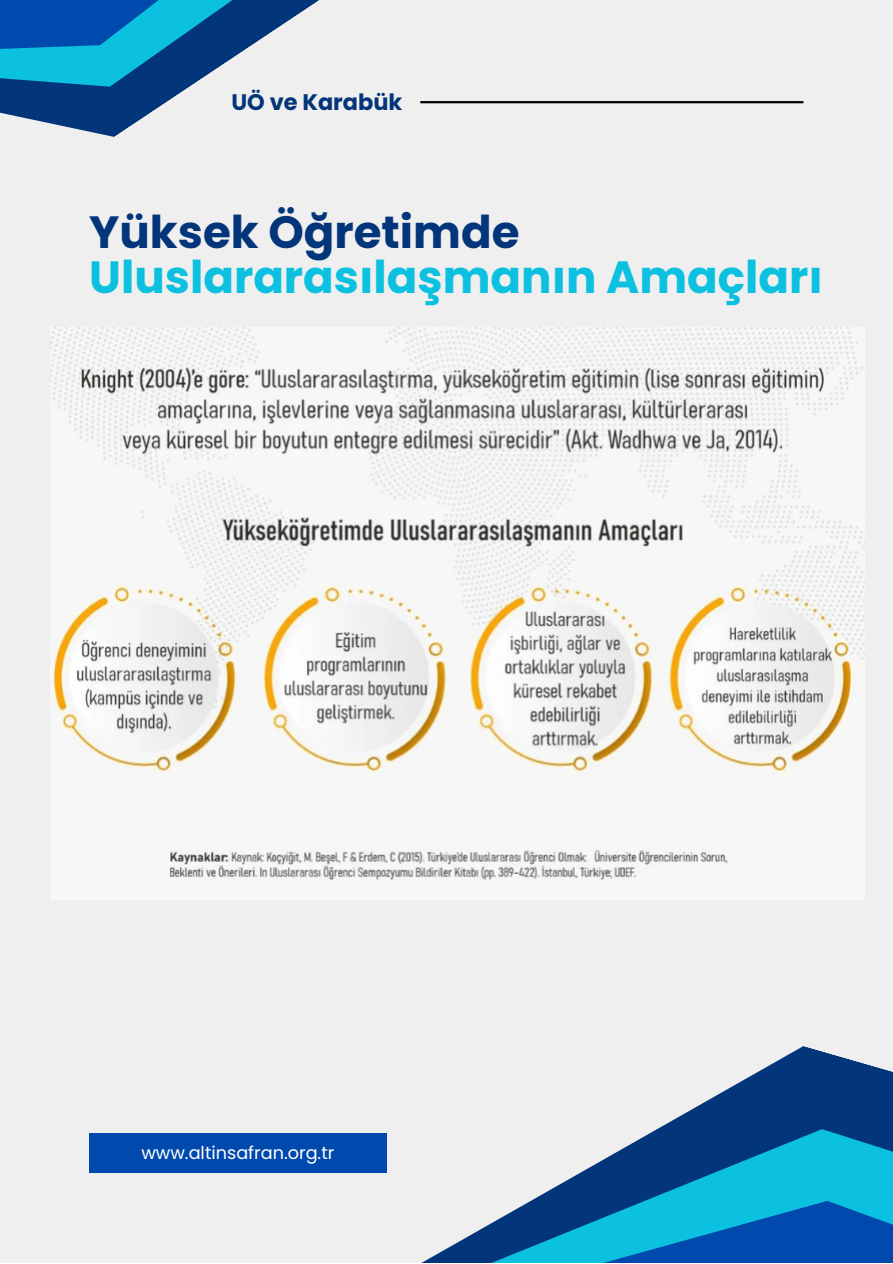
<style>
.page{position:relative;width:893px;height:1264px;background:#fff}
.page>*{position:absolute;margin:0;border:0;box-sizing:border-box;transform-origin:0 0}
.t1{font:700 45.15px/45px "Poppins";color:#0cc0df}
.t2{font:700 22.5px "Poppins";color:#023579}
.t3{font:17.7px "Poppins";color:#fff}
.s1{color:#023579}
</style>
<div class="page">
<div style="left:0;top:0;width:892px;height:1262px;background:#efefef"></div>
<svg style="left:386px;top:1059px;width:506px;height:203px"></svg>
<svg style="left:0;top:0;width:483px;height:137px"></svg>
<hr style="left:420px;top:101px;width:383px;height:2px;background:#000">
<img style="left:51px;top:328px;width:813px;height:554px">
<div style="left:89px;top:1133px;width:297px;height:40px;background:#004aad"></div>
<p class="t2" style="left:231px;top:86px;width:172px">UÖ ve Karabük</p>
<p class="t1" style="left:89px;top:209px;width:735px"><span class="s1">Yüksek Öğretimde<br></span>Uluslararasılaşmanın Amaçları</p>
<p class="t3" style="left:141px;top:1140px;width:194px">www.altinsafran.org.tr</p>
</div>
